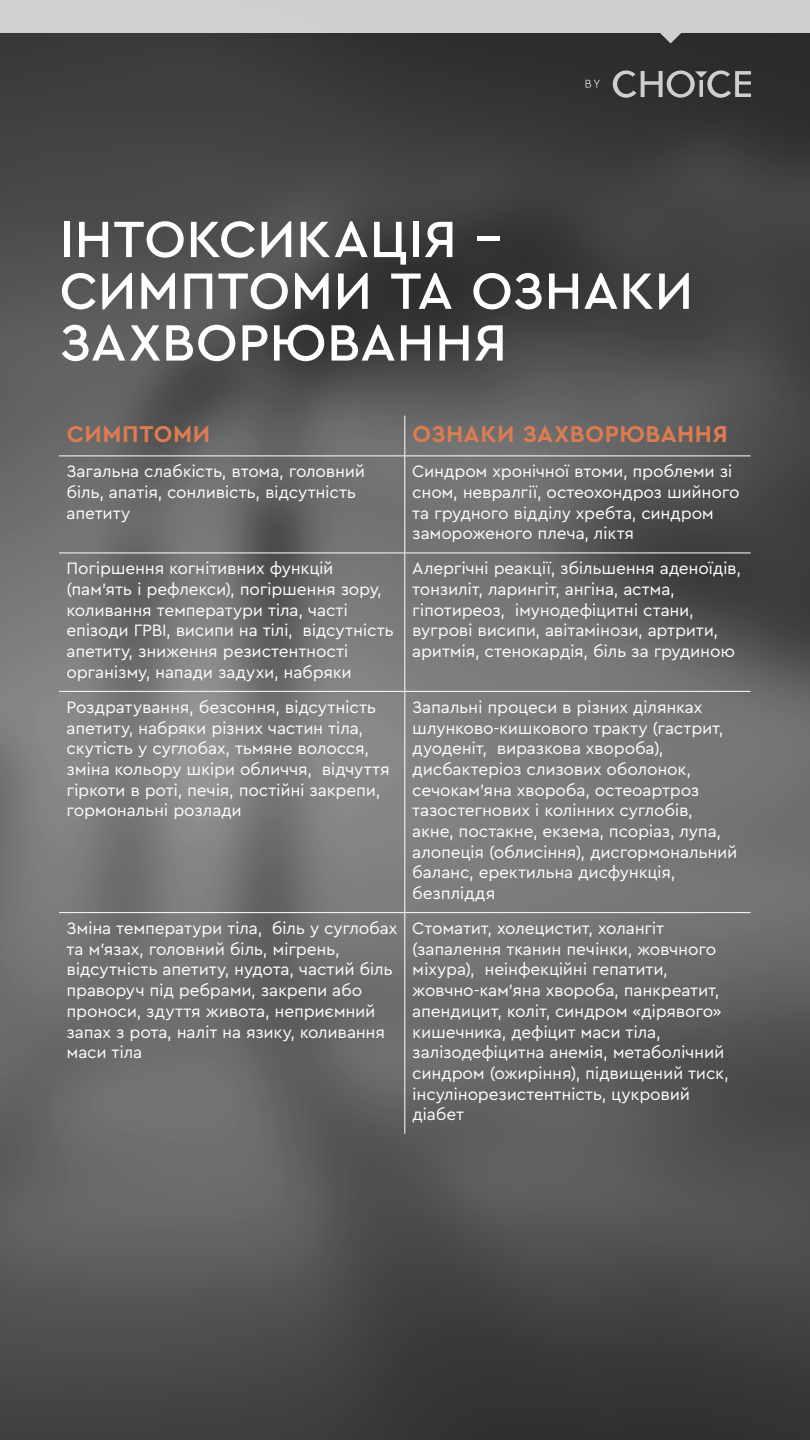
<style>
.page{position:relative;width:810px;height:1440px;background:#fff}
.page>*{position:absolute;margin:0;border:0;box-sizing:border-box;transform-origin:0 0}
.t1{font:500 53.47px/51.8px "Cera PRO";letter-spacing:.01em;color:#fff}
.t2{font:700 24px "Cera PRO";letter-spacing:.025em;color:#dd7c50}
.t3{font:17.25px/20.7px "Cera PRO";letter-spacing:-.015em;color:#fff}
</style>
<div class="page">
<img style="left:0;top:44px;width:810px;height:1396px">
<hr style="left:404px;top:415px;width:1px;height:41px;background:#fff">
<hr style="left:59px;top:456px;width:346px;height:1px;background:#fff">
<hr style="left:405px;top:456px;width:346px;height:1px;background:#fff">
<hr style="left:404px;top:456px;width:1px;height:97px;background:#fff">
<hr style="left:59px;top:553px;width:346px;height:1px;background:#fff">
<hr style="left:405px;top:553px;width:346px;height:1px;background:#fff">
<hr style="left:404px;top:553px;width:1px;height:138px;background:#fff">
<hr style="left:59px;top:691px;width:346px;height:1px;background:#fff">
<hr style="left:405px;top:691px;width:346px;height:1px;background:#fff">
<hr style="left:404px;top:692px;width:1px;height:220px;background:#fff">
<hr style="left:59px;top:912px;width:346px;height:1px;background:#fff">
<hr style="left:405px;top:912px;width:346px;height:1px;background:#fff">
<hr style="left:404px;top:913px;width:1px;height:221px;background:#fff">
<svg style="left:613px;top:70px;width:138px;height:28px;background:#636363"></svg>
<svg style="left:586px;top:80px;width:14px;height:8px"></svg>
<svg style="left:0;top:0;width:810px;height:44px;background:#a8a8a8"></svg>
<p class="t1" style="left:60px;top:211px;width:635px">ІНТОКСИКАЦІЯ –<br>СИМПТОМИ ТА ОЗНАКИ<br>ЗАХВОРЮВАННЯ</p>
<p class="t2" style="left:67px;top:418px;width:145px">СИМПТОМИ</p>
<p class="t2" style="left:413px;top:418px;width:317px">ОЗНАКИ ЗАХВОРЮВАННЯ</p>
<p class="t3" style="left:67px;top:460px;width:300px">Загальна слабкість, втома, головний біль, апатія, сонливість, відсутність апетиту</p>
<p class="t3" style="left:412px;top:460px;width:329px">Синдром хронічної втоми, проблеми зі сном, невралгії, остеохондроз шийного та грудного відділу хребта, синдром замороженого плеча, ліктя</p>
<p class="t3" style="left:67px;top:557px;width:329px">Погіршення когнітивних функцій (пам’ять і рефлекси), погіршення зору, коливання температури тіла, часті епізоди ГРВІ, висипи на тілі, відсутність апетиту, зниження резистентності організму, напади задухи, набряки</p>
<p class="t3" style="left:412px;top:557px;width:330px">Алергічні реакції, збільшення аденоїдів, тонзиліт, ларингіт, ангіна, астма, гіпотиреоз, імунодефіцитні стани, вугрові висипи, авітамінози, артрити, аритмія, стенокардія, біль за грудиною</p>
<p class="t3" style="left:67px;top:696px;width:325px">Роздратування, безсоння, відсутність апетиту, набряки різних частин тіла, скутість у суглобах, тьмяне волосся, зміна кольору шкіри обличчя, відчуття гіркоти в роті, печія, постійні закрепи, гормональні розлади</p>
<p class="t3" style="left:412px;top:696px;width:327px">Запальні процеси в різних ділянках шлунково-кишкового тракту (гастрит, дуоденіт, виразкова хвороба), дисбактеріоз слизових оболонок, сечокам’яна хвороба, остеоартроз тазостегнових і колінних суглобів, акне, постакне, екзема, псоріаз, лупа, алопеція (облисіння), дисгормональний баланс, еректильна дисфункція, безпліддя</p>
<p class="t3" style="left:67px;top:917px;width:332px">Зміна температури тіла, біль у суглобах та м’язах, головний біль, мігрень, відсутність апетиту, нудота, частий біль праворуч під ребрами, закрепи або проноси, здуття живота, неприємний запах з рота, наліт на язику, коливання маси тіла</p>
<p class="t3" style="left:412px;top:917px;width:318px">Стоматит, холецистит, холангіт (запалення тканин печінки, жовчного міхура), неінфекційні гепатити, жовчно-кам’яна хвороба, панкреатит, апендицит, коліт, синдром «дірявого» кишечника, дефіцит маси тіла, залізодефіцитна анемія, метаболічний синдром (ожиріння), підвищений тиск, інсулінорезистентність, цукровий діабет</p>
</div>
